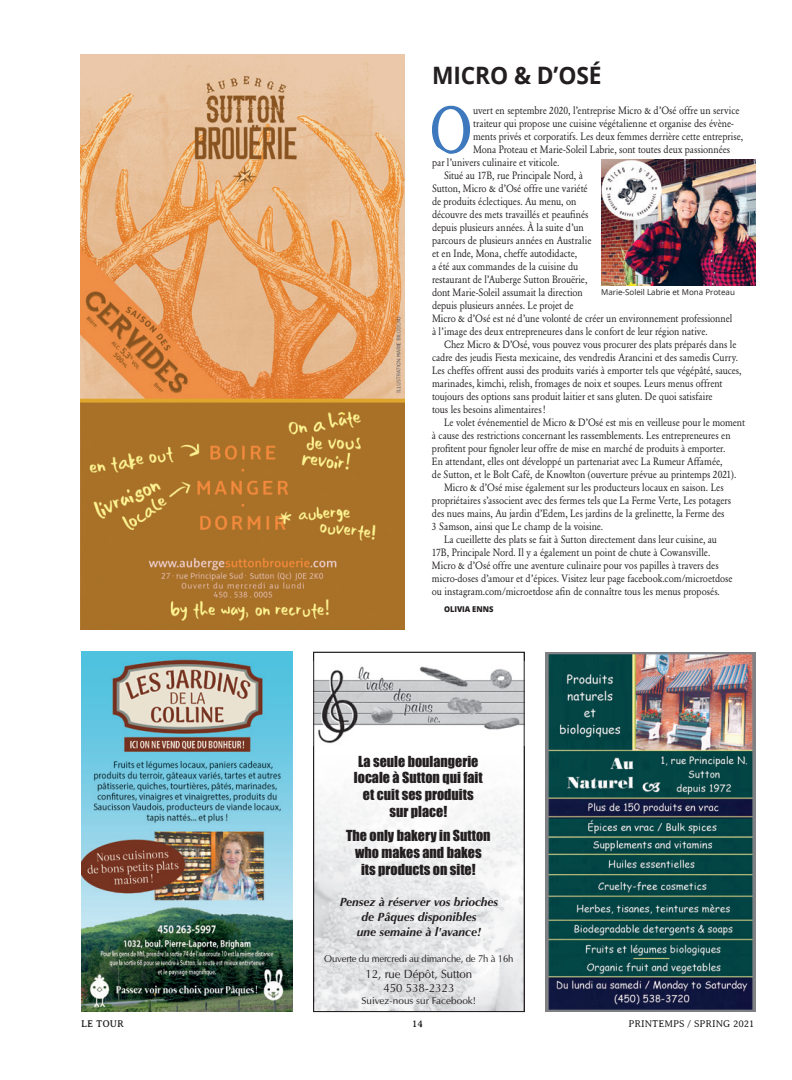
<style>
.page{position:relative;width:792px;height:1080px;background:#fff}
.page>*{position:absolute;margin:0;border:0;box-sizing:border-box;transform-origin:0 0}
.t1{font:300 68.3px "Averia Serif";color:#3e79bd;scale:.9 1}
.Titre{font:700 24px "Open Sans";letter-spacing:-.005em;color:#231f20;scale:.95 1}
.t2{font:14.1px/16.9px "Impact";color:#231f20;text-align:center}
.t3{font:italic 700 12px/14.7px "Optima";color:#231f20;text-align:center}
.t4{font:12px/14.7px "Optima";color:#231f20;text-align:center;scale:.96 1}
.t5{font:10.5px/13px "Garamond BE";color:#231f20;scale:.9 1}
.t6{font:10px "Optima";letter-spacing:-.02em;color:#231f20;scale:.96 1}
.t7{font:10px "Optima";color:#231f20}
.t8{font:300 10px "Averia Serif";color:#231f20}
.t9{font:10px "Averia Serif";color:#231f20}
.Légende-Crédit{font:8px "Open Sans";color:#231f20}
.Auteur{font:800 8px "Open Sans";letter-spacing:-.005em;color:#231f20;scale:.95 1}
</style>
<div class="page">
<img style="left:80px;top:54px;width:324px;height:576px">
<img style="left:81px;top:652px;width:212px;height:360px">
<img style="left:316px;top:794px;width:206px;height:216px">
<img style="left:315px;top:666px;width:207px;height:78px">
<div style="left:313px;top:652px;width:211px;height:360px;border:1px solid #231f20"></div>
<img style="left:546px;top:652px;width:210px;height:360px">
<img style="left:601px;top:160px;width:155px;height:126px">
<p class="Titre" style="left:432px;top:59px;width:180px">MICRO &amp; D’OSÉ</p>
<p class="t1" style="left:428px;top:93px;width:52px">O</p>
<p class="t5" style="left:473px;top:104px;width:298px">uvert en septembre 2020, l’entreprise Micro &amp; d’Osé offre un service</p>
<p class="t5" style="left:473px;top:117px;width:291px">traiteur qui propose une cuisine végétalienne et organise des évène-</p>
<p class="t5" style="left:473px;top:130px;width:302px">ments privés et corporatifs. Les deux femmes derrière cette entreprise,</p>
<p class="t5" style="left:473px;top:143px;width:287px">Mona Proteau et Marie-Soleil Labrie, sont toutes deux passionnées</p>
<p class="t5" style="left:432px;top:156px;width:143px">par l’univers culinaire et viticole.</p>
<p class="t5" style="left:432px;top:169px;width:335px;text-indent:12px">Situé au 17B, rue Principale Nord, à<br>Sutton, Micro &amp; d’Osé offre une variété<br>de produits éclectiques. Au menu, on<br>découvre des mets travaillés et peaufinés<br>depuis plusieurs années. À la suite d’un<br>parcours de plusieurs années en Australie<br>et en Inde, Mona, cheffe autodidacte,<br>a été aux commandes de la cuisine du<br>restaurant de l’Auberge Sutton Brouërie,<br>dont Marie-Soleil assumait la direction<br>depuis plusieurs années. Le projet de<br>Micro &amp; d’Osé est né d’une volonté de créer un environnement professionnel à l’image des deux entrepreneures dans le confort de leur région native.</p>
<p class="t5" style="left:432px;top:338px;width:346px;text-indent:12px">Chez Micro &amp; D’Osé, vous pouvez vous procurer des plats préparés dans le cadre des jeudis Fiesta mexicaine, des vendredis Arancini et des samedis Curry.<br>Les cheffes offrent aussi des produits variés à emporter tels que végépâté, sauces, marinades, kimchi, relish, fromages de noix et soupes. Leurs menus offrent toujours des options sans produit laitier et sans gluten. De quoi satisfaire<br>tous les besoins alimentaires!</p>
<p class="t5" style="left:432px;top:416px;width:349px;text-indent:12px">Le volet événementiel de Micro &amp; D’Osé est mis en veilleuse pour le moment à cause des restrictions concernant les rassemblements. Les entrepreneures en profitent pour fignoler leur offre de mise en marché de produits à emporter.<br>En attendant, elles ont développé un partenariat avec La Rumeur Affamée,<br>de Sutton, et le Bolt Café, de Knowlton (ouverture prévue au printemps 2021).</p>
<p class="t5" style="left:432px;top:481px;width:334px;text-indent:12px">Micro &amp; d’Osé mise également sur les producteurs locaux en saison. Les propriétaires s’associent avec des fermes tels que La Ferme Verte, Les potagers des nues mains, Au jardin d’Edem, Les jardins de la grelinette, la Ferme des 3 Samson, ainsi que Le champ de la voisine.</p>
<p class="t5" style="left:432px;top:533px;width:336px;text-indent:12px">La cueillette des plats se fait à Sutton directement dans leur cuisine, au 17B, Principale Nord. Il y a également un point de chute à Cowansville.<br>Micro &amp; d’Osé offre une aventure culinaire pour vos papilles à travers des micro-doses d’amour et d’épices. Visitez leur page facebook.com/microetdose ou instagram.com/microetdose afin de connaître tous les menus proposés.</p>
<p class="Auteur" style="left:444px;top:603px;width:53px">OLIVIA ENNS</p>
<p class="Légende-Crédit" style="left:601px;top:287px;width:135px">Marie-Soleil Labrie et Mona Proteau</p>
<p class="t2" style="left:354px;top:752px;width:130px">La seule boulangerie locale à Sutton qui fait et cuit ses produits sur place!</p>
<p class="t2" style="left:346px;top:827px;width:146px">The only bakery in Sutton who makes and bakes its products on site!</p>
<p class="t3" style="left:340px;top:895px;width:160px">Pensez à réserver vos brioches de Pâques disponibles<br>une semaine à l'avance!</p>
<p class="t6" style="left:324px;top:953px;width:199px">Ouverte du mercredi au dimanche, de 7h à 16h</p>
<p class="t4" style="left:365px;top:966px;width:113px">12, rue Dépôt, Sutton<br>450 538-2323</p>
<p class="t7" style="left:362px;top:995px;width:116px">Suivez-nous sur Facebook!</p>
<p class="t9" style="left:81px;top:1018px;width:44px">LE TOUR</p>
<p class="t9" style="left:412px;top:1018px;width:12px">14</p>
<p class="t8" style="left:629px;top:1019px;width:127px">PRINTEMPS / SPRING 2021</p>
</div>
